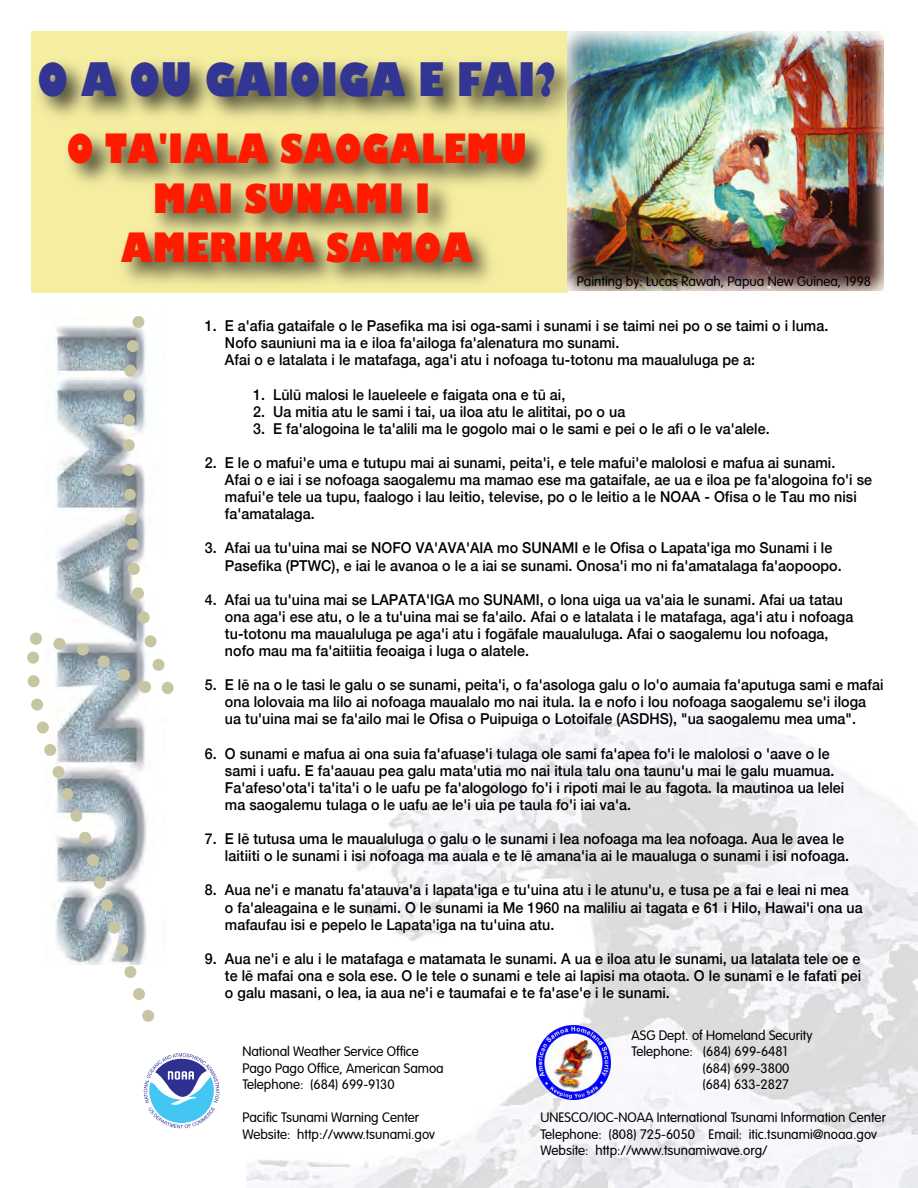
<style>
.page{position:relative;width:918px;height:1188px;background:#fff}
.page>*{position:absolute;margin:0;border:0;box-sizing:border-box;transform-origin:0 0}
.t1{font:800 45px "Gill Sans";letter-spacing:.01em;color:#333592;scale:.8 1}
.t2{font:800 39.45px/49.5px "Gill Sans";letter-spacing:.01em;color:#ff1a00;text-align:center;scale:.8 1}
.t3{font:500 15px/17.1px "Helvetica Neue";letter-spacing:.005em;color:#000;scale:.95 1}
.t4{font:300 13.5px/16.5px "VAG Rounded Std";color:#000}
</style>
<div class="page">
<img style="left:246px;top:700px;width:672px;height:488px">
<svg style="left:31px;top:704px;width:124px;height:318px"></svg>
<svg style="left:27px;top:316px;width:147px;height:388px"></svg>
<img style="left:536px;top:1025px;width:75px;height:76px">
<svg style="left:144px;top:1053px;width:75px;height:75px"></svg>
<svg style="left:32px;top:32px;width:536px;height:261px;background:#ccc686"></svg>
<img style="left:567px;top:32px;width:316px;height:259px">
<img style="left:31px;top:45px;width:560px;height:103px">
<h1 class="t1" style="left:38px;top:44px;width:650px">O A OU GAIOIGA E FAI?</h1>
<h2 class="t2" style="left:67px;top:124px;width:577px">O TA'IALA SAOGALEMU<br>MAI SUNAMI I<br>AMERIKA SAMOA</h2>
<p class="t4" style="left:577px;top:273px;width:296px">Painting by: Lucas Rawah, Papua New Guinea, 1998</p>
<p class="t3" style="left:225px;top:316px;width:637px;text-indent:-20px">1. E a'afia gataifale o le Pasefika ma isi oga-sami i sunami i se taimi nei po o se taimi o i luma.<br>Nofo sauniuni ma ia e iloa fa'ailoga fa'alenatura mo sunami.<br>Afai o e latalata i le matafaga, aga'i atu i nofoaga tu-totonu ma maualuluga pe a:</p>
<p class="t3" style="left:253px;top:384px;width:330px">1. Lūlū malosi le laueleele e faigata ona e tū ai,</p>
<p class="t3" style="left:253px;top:402px;width:393px">2. Ua mitia atu le sami i tai, ua iloa atu le alititai, po o ua</p>
<p class="t3" style="left:253px;top:419px;width:545px">3. E fa'alogoina le ta'alili ma le gogolo mai o le sami e pei o le afi o le va'alele.</p>
<p class="t3" style="left:225px;top:453px;width:683px;text-indent:-20px">2. E le o mafui'e uma e tutupu mai ai sunami, peita'i, e tele mafui'e malolosi e mafua ai sunami.<br>Afai o e iai i se nofoaga saogalemu ma mamao ese ma gataifale, ae ua e iloa pe fa'alogoina fo'i se mafui'e tele ua tupu, faalogo i lau leitio, televise, po o le leitio a le NOAA - Ofisa o le Tau mo nisi fa'amatalaga.</p>
<p class="t3" style="left:225px;top:538px;width:651px;text-indent:-20px">3. Afai ua tu'uina mai se NOFO VA'AVA'AIA mo SUNAMI e le Ofisa o Lapata'iga mo Sunami i le<br>Pasefika (PTWC), e iai le avanoa o le a iai se sunami. Onosa'i mo ni fa'amatalaga fa'aopoopo.</p>
<p class="t3" style="left:225px;top:590px;width:663px;text-indent:-20px">4. Afai ua tu'uina mai se LAPATA'IGA mo SUNAMI, o lona uiga ua va'aia le sunami. Afai ua tatau ona aga'i ese atu, o le a tu'uina mai se fa'ailo. Afai o e latalata i le matafaga, aga'i atu i nofoaga tu-totonu ma maualuluga pe aga'i atu i fogāfale maualuluga. Afai o saogalemu lou nofoaga, nofo mau ma fa'aitiitia feoaiga i luga o alatele.</p>
<p class="t3" style="left:205px;top:675px;width:716px;text-align:center">5. E lē na o le tasi le galu o se sunami, peita'i, o fa'asologa galu o lo'o aumaia fa'aputuga sami e mafai ona lolovaia ma lilo ai nofoaga maualalo mo nai itula. Ia e nofo i lou nofoaga saogalemu se'i iloga<br>ua tu'uina mai se fa'ailo mai le Ofisa o Puipuiga o Lotoifale (ASDHS), "ua saogalemu mea uma".</p>
<p class="t3" style="left:225px;top:744px;width:653px;text-indent:-20px">6. O sunami e mafua ai ona suia fa'afuase'i tulaga ole sami fa'apea fo'i le malolosi o 'aave o le sami i uafu. E fa'aauau pea galu mata'utia mo nai itula talu ona taunu'u mai le galu muamua.<br>Fa'afeso'ota'i ta'ita'i o le uafu pe fa'alogologo fo'i i ripoti mai le au fagota. Ia mautinoa ua lelei ma saogalemu tulaga o le uafu ae le'i uia pe taula fo'i iai va'a.</p>
<p class="t3" style="left:225px;top:829px;width:659px;text-indent:-20px">7. E lē tutusa uma le maualuluga o galu o le sunami i lea nofoaga ma lea nofoaga. Aua le avea le laitiiti o le sunami i isi nofoaga ma auala e te lē amana'ia ai le maualuga o sunami i isi nofoaga.</p>
<p class="t3" style="left:225px;top:880px;width:673px;text-indent:-20px">8. Aua ne'i e manatu fa'atauva'a i lapata'iga e tu'uina atu i le atunu'u, e tusa pe a fai e leai ni mea<br>o fa'aleagaina e le sunami. O le sunami ia Me 1960 na maliliu ai tagata e 61 i Hilo, Hawai'i ona ua mafaufau isi e pepelo le Lapata'iga na tu'uina atu.</p>
<p class="t3" style="left:225px;top:949px;width:671px;text-align:justify;text-indent:-20px">9. Aua ne'i e alu i le matafaga e matamata le sunami. A ua e iloa atu le sunami, ua latalata tele oe e te lē mafai ona e sola ese. O le tele o sunami e tele ai lapisi ma otaota. O le sunami e le fafati pei o galu masani, o lea, ia aua ne'i e taumafai e te fa'ase'e i le sunami.</p>
<p class="t4" style="left:243px;top:1044px;width:203px">National Weather Service Office<br>Pago Pago Office, American Samoa<br>Telephone: (684) 699-9130</p>
<p class="t4" style="left:243px;top:1110px;width:194px">Pacific Tsunami Warning Center<br>Website: http://www.tsunami.gov</p>
<p class="t4" style="left:632px;top:1027px;width:182px">ASG Dept. of Homeland Security</p>
<p class="t4" style="left:632px;top:1044px;width:157px">Telephone: (684) 699-6481</p>
<p class="t4" style="left:702px;top:1060px;width:88px">(684) 699-3800</p>
<p class="t4" style="left:702px;top:1077px;width:88px">(684) 633-2827</p>
<p class="t4" style="left:540px;top:1110px;width:347px">UNESCO/IOC-NOAA International Tsunami Information Center<br>Telephone: (808) 725-6050 Email: itic.tsunami@noaa.gov<br>Website: http://www.tsunamiwave.org/</p>
</div>
